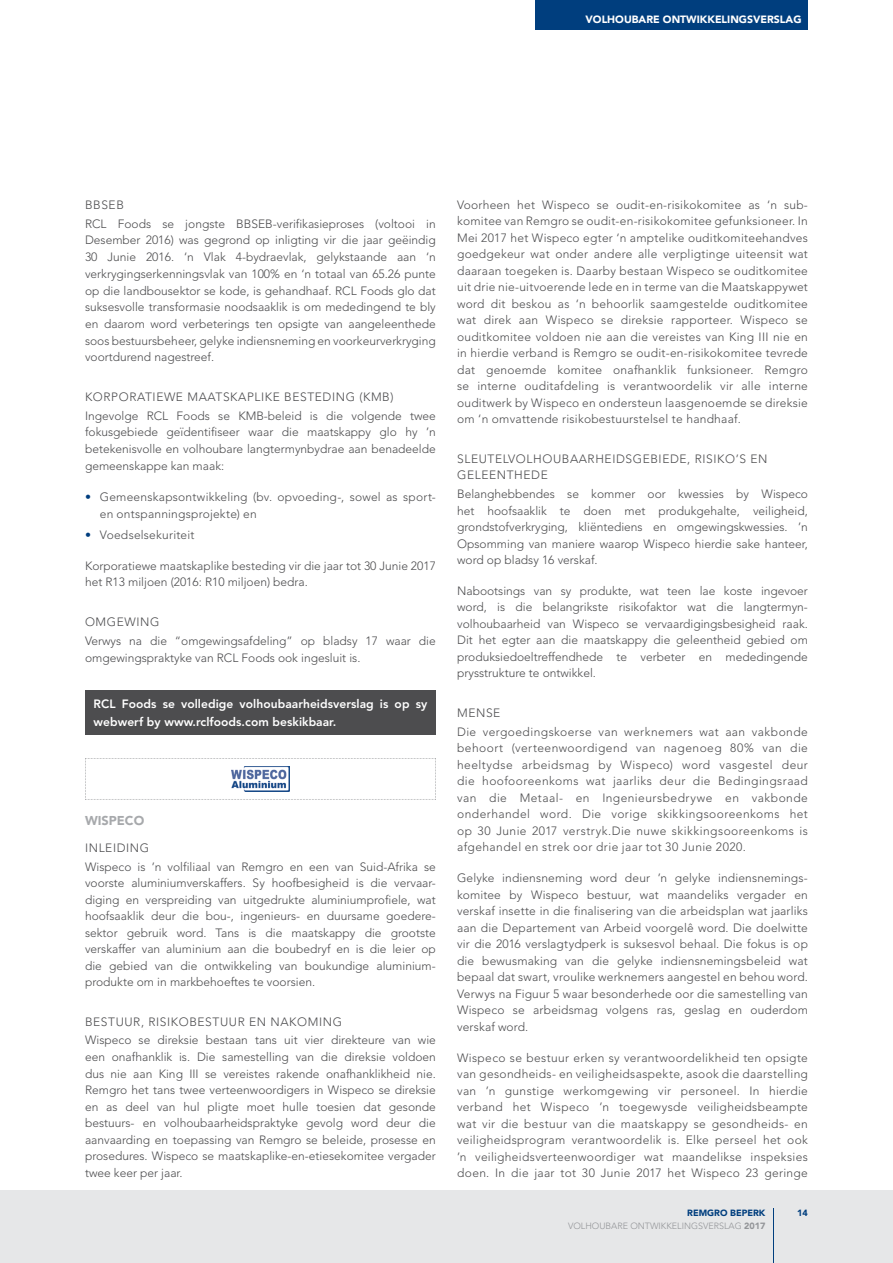
<style>
.page{position:relative;width:893px;height:1263px;background:#fff}
.page>*{position:absolute;margin:0;border:0;box-sizing:border-box;transform-origin:0 0}
.t1{font:900 12.75px "Avenir LT Std";color:#a7a9ac}
.t2{font:300 12px/16.5px "Avenir LT Std";color:#4d4d4f;text-align:justify}
.t3{font:800 12px/18px "Avenir LT Std";letter-spacing:.005em;color:#fff}
.t4{font:300 12px/18.6px "Avenir LT Std";letter-spacing:.04em;color:#4d4d4f}
.t5{font:300 12px/16.5px "Avenir LT Std";letter-spacing:.05em;color:#4d4d4f}
.t6{font:300 12px "Avenir LT Std";letter-spacing:.02em;color:#4d4d4f}
.t7{font:900 10.5px "Avenir LT Std";color:#fff}
.t8{font:300 9px "Avenir LT Std";color:#939598}
.t9{font:900 9px "Avenir LT Std";color:#003e7e}
.s1{font-weight:800;color:#003e7e}
.s2{font-weight:900}
</style>
<div class="page">
<div style="left:0;top:1191px;width:893px;height:72px;background:#e6e7e8"></div>
<hr style="left:773px;top:1209px;width:1px;height:54px;background:#003e7e">
<div style="left:536px;top:0;width:272px;height:30px;background:#003e7e"></div>
<div style="left:85px;top:691px;width:351px;height:44px;background:#4d4d4f"></div>
<svg style="left:85px;top:758px;width:351px;height:42px"></svg>
<img style="left:232px;top:766px;width:57px;height:26px">
<p class="t7" style="left:586px;top:13px;width:217px">VOLHOUBARE ONTWIKKELINGSVERSLAG</p>
<p class="t2" style="left:85px;top:195px;width:352px;line-height:18.8px">BBSEB<br>RCL Foods se jongste BBSEB-verifikasieproses (voltooi in</p>
<p class="t2" style="left:85px;top:232px;width:352px">Desember 2016) was gegrond op inligting vir die jaar geëindig 30 Junie 2016. ‘n Vlak 4-bydraevlak, gelykstaande aan ‘n verkrygingserkenningsvlak van 100% en ‘n totaal van 65.26 punte op die landbousektor se kode, is gehandhaaf. RCL Foods glo dat suksesvolle transformasie noodsaaklik is om mede dingend te bly en daarom word verbeterings ten opsigte van aangeleenthede soos bestuursbeheer, gelyke indiens neming en voorkeurverkryging voortdurend nagestreef.</p>
<p class="t2" style="left:85px;top:387px;width:352px;line-height:18.8px">KORPORATIEWE MAATSKAPLIKE BESTEDING (KMB)<br>Ingevolge RCL Foods se KMB-beleid is die volgende twee</p>
<p class="t2" style="left:85px;top:424px;width:352px">fokusgebiede geïdentifiseer waar die maatskappy glo hy ’n betekenisvolle en volhoubare langtermynbydrae aan benadeelde gemeenskappe kan maak:</p>
<p class="t2" style="left:100px;top:489px;width:337px;text-indent:-15px"><span class="s1">•</span> Gemeenskapsontwikkeling (bv. opvoeding-, sowel as sport&shy;en ontspanningsprojekte) en</p>
<p class="t6" style="left:85px;top:527px;width:111px"><span class="s1">•</span> Voedselsekuriteit</p>
<p class="t2" style="left:85px;top:557px;width:352px">Korporatiewe maatskaplike besteding vir die jaar tot 30 Junie 2017 het R13 miljoen (2016: R10 miljoen) bedra.</p>
<p class="t2" style="left:85px;top:613px;width:352px;line-height:18.8px">OMGEWING<br>Verwys na die “omgewingsafdeling” op bladsy 17 waar die</p>
<p class="t2" style="left:85px;top:649px;width:277px">omgewingspraktyke van RCL Foods ook ingesluit is.</p>
<p class="t3" style="left:94px;top:695px;width:335px">RCL Foods se volledige volhoubaarheidsverslag is op sy webwerf by www.rclfoods.com beskikbaar.</p>
<p class="t1" style="left:85px;top:812px;width:61px">WISPECO</p>
<p class="t2" style="left:85px;top:838px;width:352px;line-height:18.6px">INLEIDING<br>Wispeco is ’n volfiliaal van Remgro en een van Suid-Afrika se</p>
<p class="t2" style="left:85px;top:875px;width:352px">voorste aluminiumverskaffers. Sy hoofbesigheid is die vervaar&shy;diging en verspreiding van uitgedrukte aluminiumprofiele, wat hoofsaaklik deur die bou-, ingenieurs- en duursame goedere&shy;sektor gebruik word. Tans is die maatskappy die grootste verskaffer van aluminium aan die boubedryf en is die leier op die gebied van die ontwikkeling van boukundige aluminium&shy;produkte om in markbehoeftes te voorsien.</p>
<p class="t2" style="left:85px;top:1012px;width:352px;line-height:18.6px">BESTUUR, RISIKOBESTUUR EN NAKOMING<br>Wispeco se direksie bestaan tans uit vier direkteure van wie</p>
<p class="t2" style="left:85px;top:1049px;width:352px">een onafhanklik is. Die samestelling van die direksie voldoen dus nie aan King III se vereistes rakende onafhanklikheid nie.<br>Remgro het tans twee verteenwoordigers in Wispeco se direksie en as deel van hul pligte moet hulle toesien dat gesonde bestuurs- en volhoubaarheidspraktyke gevolg word deur die aanvaarding en toepassing van Remgro se beleide, prosesse en prosedures. Wispeco se maatskaplike-en-etiesekomitee vergader twee keer per jaar.</p>
<p class="t2" style="left:457px;top:197px;width:352px">Voorheen het Wispeco se oudit-en-risikokomitee as ‘n sub&shy;komitee van Remgro se oudit-en-risikokomitee gefunksioneer. In Mei 2017 het Wispeco egter ‘n amptelike ouditkomiteehandves goedgekeur wat onder andere alle verpligtinge uiteensit wat daaraan toegeken is. Daarby bestaan Wispeco se ouditkomitee uit drie nie-uitvoerende lede en in terme van die Maatskappywet word dit beskou as ‘n behoorlik saamgestelde ouditkomitee wat direk aan Wispeco se direksie rapporteer. Wispeco se ouditkomitee voldoen nie aan die vereistes van King III nie en in hierdie verband is Remgro se oudit-en-risikokomitee tevrede dat genoemde komitee onafhanklik funksioneer. Remgro se interne ouditafdeling is verantwoordelik vir alle interne ouditwerk by Wispeco en ondersteun laasgenoemde se direksie om ‘n omvattende risikobestuurstelsel te handhaaf.</p>
<p class="t5" style="left:457px;top:450px;width:312px">SLEUTELVOLHOUBAARHEIDSGEBIEDE, RISIKO’S EN<br>GELEENTHEDE</p>
<p class="t2" style="left:457px;top:486px;width:352px">Belanghebbendes se kommer oor kwessies by Wispeco het hoofsaaklik te doen met produkgehalte, veiligheid, grondstofverkryging, kliëntediens en omgewingskwessies. ’n Opsomming van maniere waarop Wispeco hierdie sake hanteer, word op bladsy 16 verskaf.</p>
<p class="t2" style="left:457px;top:583px;width:352px">Nabootsings van sy produkte, wat teen lae koste ingevoer word, is die belangrikste risikofaktor wat die langtermyn&shy;volhoubaarheid van Wispeco se vervaardigingsbesigheid raak.<br>Dit het egter aan die maatskappy die geleentheid gebied om produksiedoeltreffendhede te verbeter en mededingende prysstrukture te ontwikkel.</p>
<p class="t4" style="left:457px;top:703px;width:352px">MENSE<br>Die vergoedingskoerse van werknemers wat aan vakbonde</p>
<p class="t2" style="left:457px;top:740px;width:352px">behoort (verteenwoordigend van nagenoeg 80% van die heeltydse arbeidsmag by Wispeco) word vasgestel deur die hoofooreenkoms wat jaarliks deur die Bedingingsraad van die Metaal- en Ingenieursbedrywe en vakbonde onderhandel word. Die vorige skikkingsooreenkoms het op 30 Junie 2017 verstryk.Die nuwe skikkingsooreenkoms is afgehandel en strek oor drie jaar tot 30 Junie 2020.</p>
<p class="t2" style="left:457px;top:870px;width:352px">Gelyke indiensneming word deur ’n gelyke indiensnemings&shy;komitee by Wispeco bestuur, wat maandeliks vergader en verskaf insette in die finalisering van die arbeidsplan wat jaarliks aan die Departement van Arbeid voorgelê word. Die doelwitte vir die 2016 verslagtydperk is suksesvol behaal. Die fokus is op die bewusmaking van die gelyke indiensnemingsbeleid wat bepaal dat swart, vroulike werknemers aangestel en behou word.<br>Verwys na Figuur 5 waar beson derhede oor die same stelling van Wispeco se arbeidsmag volgens ras, geslag en ouderdom verskaf word.</p>
<p class="t2" style="left:457px;top:1049px;width:352px">Wispeco se bestuur erken sy verantwoordelikheid ten opsigte van gesondheids- en veiligheidsaspekte, asook die daarstelling van ’n gunstige werkomgewing vir personeel. In hierdie verband het Wispeco ’n toegewysde veiligheidsbeampte wat vir die bestuur van die maatskappy se gesondheids- en veiligheidsprogram verantwoordelik is. Elke perseel het ook ’n veilig heidsverteenwoordiger wat maandelikse inspeksies doen. In die jaar tot 30 Junie 2017 het Wispeco 23 geringe</p>
<p class="t9" style="left:687px;top:1207px;width:80px">REMGRO BEPERK</p>
<p class="t9" style="left:797px;top:1207px;width:12px">14</p>
<p class="t8" style="left:568px;top:1221px;width:199px">VOLHOUBARE ONTWIKKELINGSVERSLAG <span class="s2">2017</span></p>
</div>
